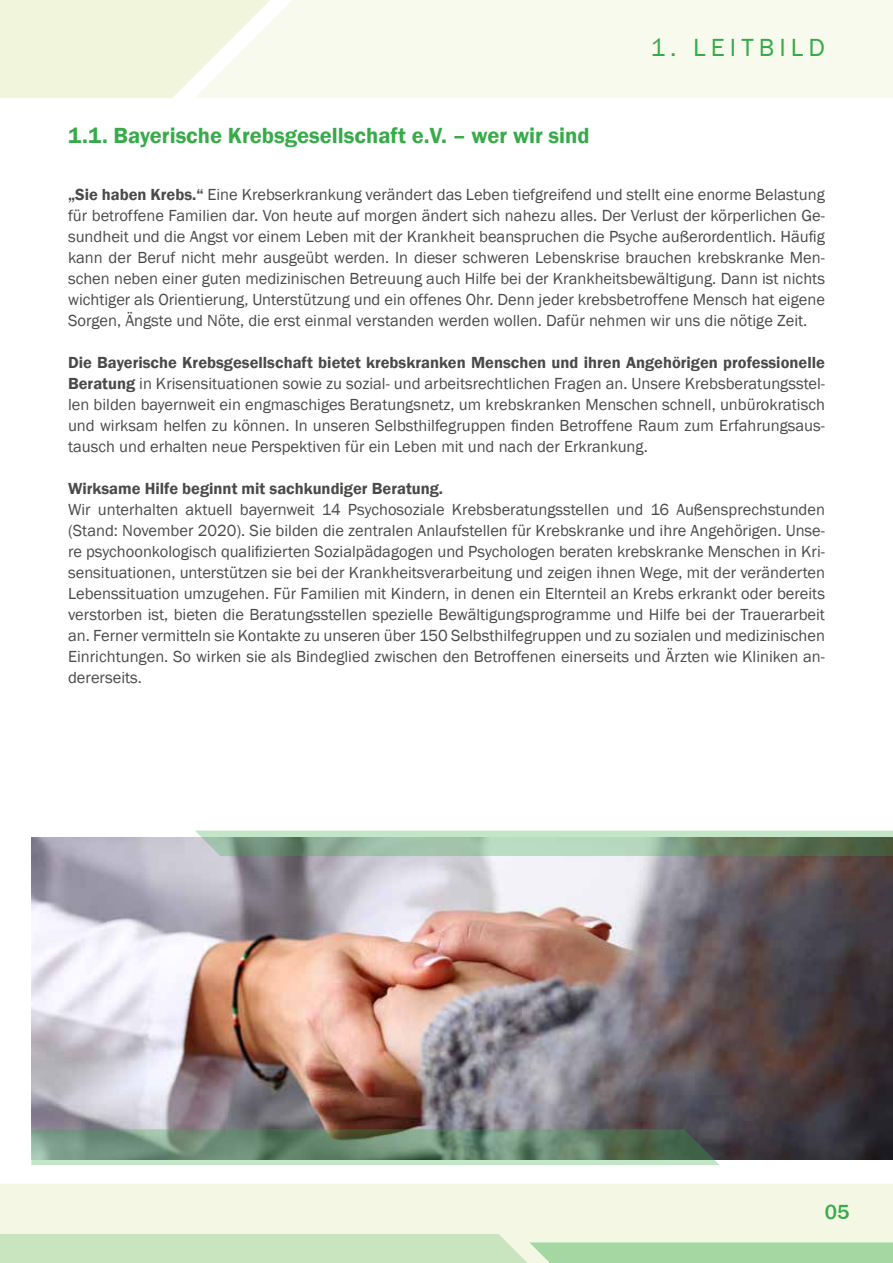
<style>
.page{position:relative;width:893px;height:1263px;background:#fff}
.page>*{position:absolute;margin:0;border:0;box-sizing:border-box;transform-origin:0 0}
.t1{font:25.5px "Franklin Gothic";letter-spacing:.2em;color:#37ab49}
.t2{font:600 22.5px "Franklin Gothic";color:#37ab49}
.t3{font:500 21px "Franklin Gothic";color:#37ab49}
.t4{font:16.5px/21px "Franklin Gothic";color:#4a4a49;text-align:justify}
.t5{font:600 16.5px "Franklin Gothic";color:#4a4a49}
.s1{font-weight:600}
</style>
<div class="page">
<div style="left:0;top:1184px;width:893px;height:50px;background:#f4f7e4"></div>
<div style="left:0;top:0;width:195px;height:98px;background:#f1f5db"></div>
<div style="left:195px;top:0;width:698px;height:98px;background:#f8faee"></div>
<svg style="left:0;top:1234px;width:893px;height:29px;background:#c4e3bc"></svg>
<img style="left:31px;top:838px;width:862px;height:321px">
<svg style="left:31px;top:1129px;width:689px;height:36px;background:#73927b"></svg>
<svg style="left:195px;top:830px;width:698px;height:26px;background:#9bb89f"></svg>
<h2 class="t2" style="left:68px;top:122px;width:523px">1.1. Bayerische Krebsgesellschaft e.V. – wer wir sind</h2>
<h1 class="t1" style="left:650px;top:32px;width:176px">1. LEITBILD</h1>
<p class="t4" style="left:68px;top:184px;width:758px"><span class="s1">„Sie haben Krebs.“</span> Eine Krebserkrankung verändert das Leben tiefgreifend und stellt eine enorme Belastung für betroffene Familien dar. Von heute auf morgen ändert sich nahezu alles. Der Verlust der körperlichen Ge&shy;sundheit und die Angst vor einem Leben mit der Krankheit beanspruchen die Psyche außerordentlich. Häufig kann der Beruf nicht mehr ausgeübt werden. In dieser schweren Lebenskrise brauchen krebskranke Men&shy;schen neben einer guten medizinischen Betreuung auch Hilfe bei der Krankheitsbewältigung. Dann ist nichts wichtiger als Orientierung, Unterstützung und ein offenes Ohr. Denn jeder krebsbetroffene Mensch hat eigene Sorgen, Ängste und Nöte, die erst einmal verstanden werden wollen. Dafür nehmen wir uns die nötige Zeit.</p>
<p class="t4" style="left:68px;top:352px;width:758px"><span class="s1">Die Bayerische Krebsgesellschaft bietet krebskranken Menschen und ihren Angehörigen professionelle Beratung</span> in Krisensituationen sowie zu sozial- und arbeitsrechtlichen Fragen an. Unsere Krebsberatungsstel&shy;len bilden bayernweit ein engmaschiges Beratungsnetz, um krebskranken Menschen schnell, unbürokratisch und wirksam helfen zu können. In unseren Selbsthilfegruppen finden Betroffene Raum zum Erfahrungsaus&shy;tausch und erhalten neue Perspektiven für ein Leben mit und nach der Erkrankung.</p>
<p class="t5" style="left:68px;top:478px;width:377px">Wirksame Hilfe beginnt mit sachkundiger Beratung.</p>
<p class="t4" style="left:68px;top:499px;width:758px">Wir unterhalten aktuell bayernweit 14 Psychosoziale Krebsberatungsstellen und 16 Außensprechstunden (Stand: November 2020). Sie bilden die zentralen Anlaufstellen für Krebskranke und ihre Angehörigen. Unse&shy;re psychoonkologisch qualifizierten Sozialpädagogen und Psychologen beraten krebskranke Menschen in Kri&shy;sensituationen, unterstützen sie bei der Krankheitsverarbeitung und zeigen ihnen Wege, mit der veränderten Lebenssituation umzugehen. Für Familien mit Kindern, in denen ein Elternteil an Krebs erkrankt oder bereits verstorben ist, bieten die Beratungsstellen spezielle Bewältigungsprogramme und Hilfe bei der Trauerarbeit an. Ferner vermitteln sie Kontakte zu unseren über 150 Selbsthilfegruppen und zu sozialen und medizinischen Einrichtungen. So wirken sie als Bindeglied zwischen den Betroffenen einerseits und Ärzten wie Kliniken an&shy;dererseits.</p>
<p class="t3" style="left:825px;top:1199px;width:26px">05</p>
</div>
